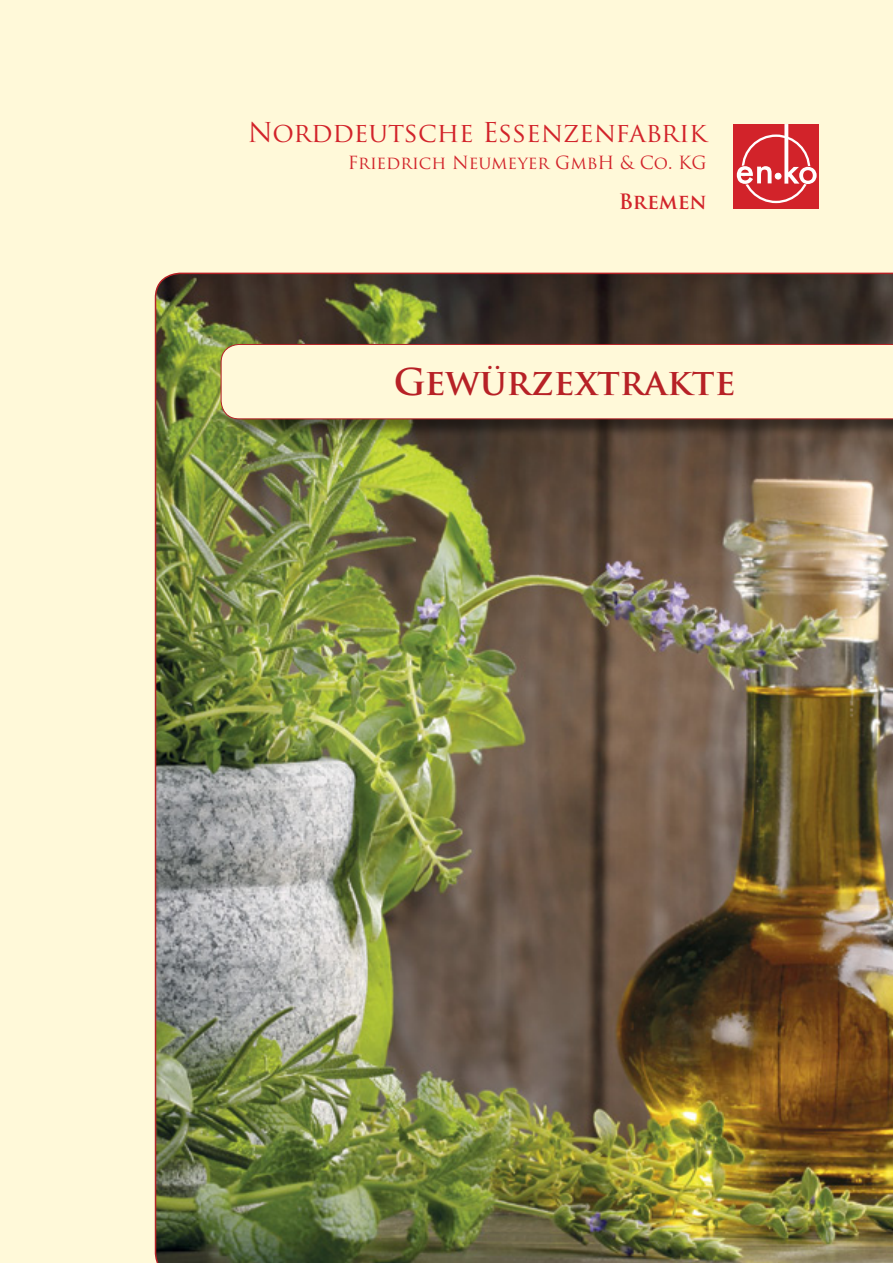
<style>
.page{position:relative;width:893px;height:1263px;background:#fff9d9}
.page>*{position:absolute;margin:0;border:0;box-sizing:border-box;transform-origin:0 0}
.t1{font:700 36px "Trajan Pro";color:#b72126}
.t2{font:26.7px "Trajan Pro";color:#d2232a}
.t3{font:700 20.55px "Trajan Pro";color:#d2232a}
.t4{font:17.7px "Trajan Pro";color:#d2232a}
</style>
<div class="page">
<img style="left:155px;top:273px;width:738px;height:990px">
<div style="left:223px;top:347px;width:670px;height:90px;background:#000;opacity:.45"></div>
<svg style="left:221px;top:344px;width:672px;height:75px"></svg>
<div style="left:734px;top:124px;width:85px;height:85px;background:#d2232a"></div>
<svg style="left:736px;top:124px;width:81px;height:79px"></svg>
<h2 class="t2" style="left:248px;top:115px;width:460px">Norddeutsche Essenzenfabrik</h2>
<p class="t4" style="left:348px;top:151px;width:361px">Friedrich Neumeyer GmbH &amp; Co. KG</p>
<p class="t3" style="left:619px;top:189px;width:89px">Bremen</p>
<h1 class="t1" style="left:394px;top:359px;width:343px">Gewürzextrakte</h1>
</div>
